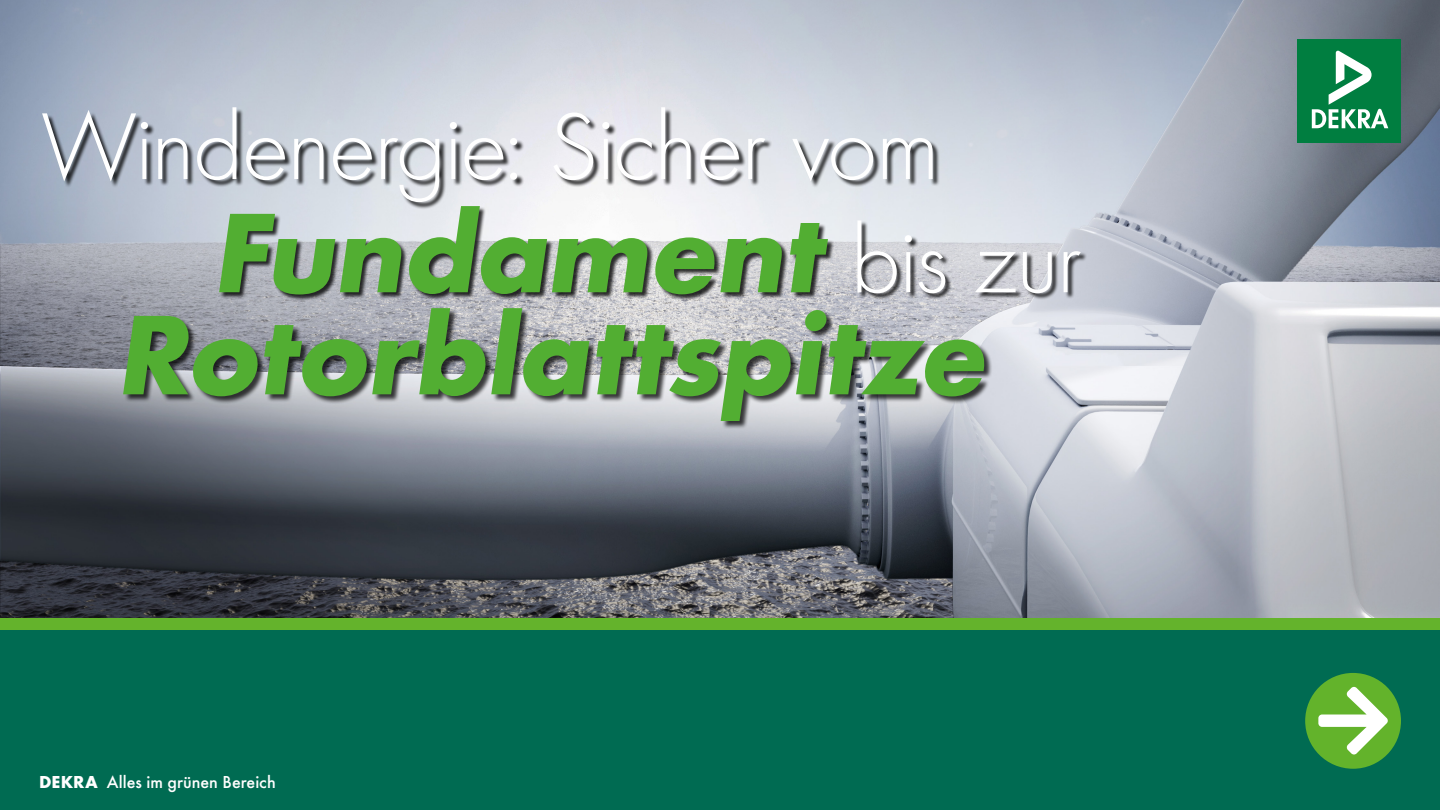
<style>
.page{position:relative;width:1440px;height:810px;background:#fff}
.page>*{position:absolute;margin:0;border:0;box-sizing:border-box;transform-origin:0 0}
.t1{font:700 117.6px "Futura";color:#52ae32}
.t2{font:300 98.48px "Futura";letter-spacing:-.02em;color:#fff}
.t3{font:500 18px "Futura";color:#fff}
.s1{font-weight:300;font-size:98.48px;color:#fff}
.s2{font-weight:700}
</style>
<div class="page">
<div style="left:0;top:622px;width:1439px;height:188px;background:#006b52"></div>
<img style="left:0;top:0;width:1440px;height:618px">
<div style="left:0;top:618px;width:1440px;height:12px;background:#64b32c"></div>
<div style="left:1298px;top:39px;width:103px;height:103px;background:#007e40"></div>
<svg style="left:1312px;top:51px;width:76px;height:77px"></svg>
<div style="left:1305px;top:673px;width:96px;height:96px;background:#63b32b;border-radius:50%"></div>
<svg style="left:1318px;top:687px;width:70px;height:68px"></svg>
<div style="left:220px;top:207px;width:867px;height:94px;background:#000;opacity:.8"></div>
<div style="left:43px;top:108px;width:897px;height:102px;background:#000;opacity:.8"></div>
<div style="left:124px;top:308px;width:869px;height:121px;background:#000;opacity:.75"></div>
<p class="t2" style="left:41px;top:91px;width:900px">Windenergie: Sicher vom</p>
<p class="t1" style="left:211px;top:166px;width:873px">Fundament <span class="s1">b i s z u r</span></p>
<p class="t1" style="left:115px;top:268px;width:893px">Rotorblattspitze</p>
<p class="t3" style="left:39px;top:771px;width:238px"><span class="s2">DEKRA</span> Alles im grünen Bereich</p>
</div>
